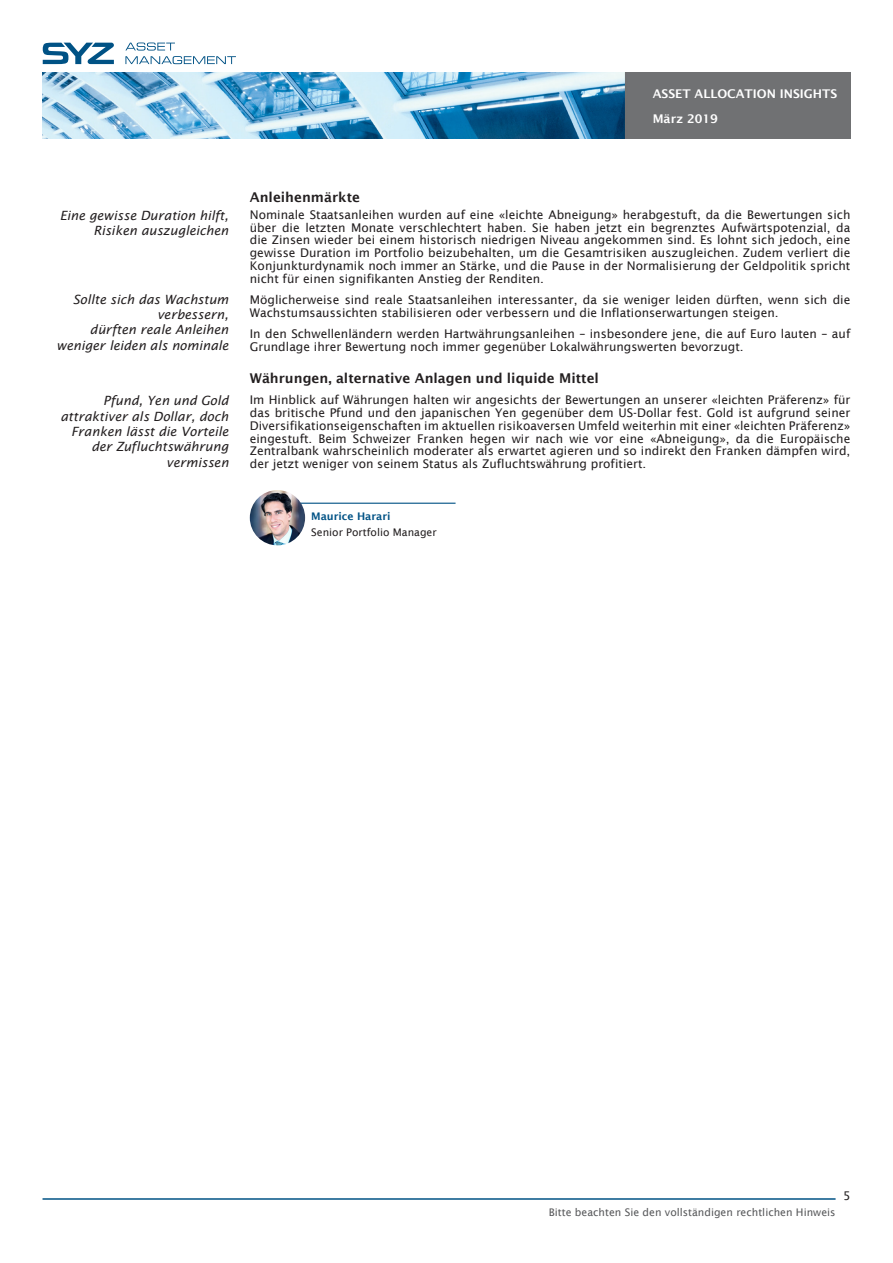
<style>
.page{position:relative;width:893px;height:1263px;background:#fff}
.page>*{position:absolute;margin:0;border:0;box-sizing:border-box;transform-origin:0 0}
.texte{font:600 13.5px "Lucida Sans";color:#231f20}
.Section{font:italic 12.75px/15.3px "Lucida Sans";color:#231f20;text-align:right}
.texte-2{font:12px/12.8px "Lucida Sans";color:#231f20;text-align:justify}
.t1{font:600 12px "Lucida Sans";color:#fff}
.t2{font:10.5px "Lucida Sans";color:#57585a}
.Citation{font:10.5px "Lucida Sans";color:#231f20}
.Citation-2{font:600 10.5px "Lucida Sans";color:#005285}
</style>
<div class="page">
<img style="left:43px;top:72px;width:808px;height:66px">
<svg style="left:125px;top:43px;width:111px;height:21px"></svg>
<svg style="left:43px;top:43px;width:71px;height:21px"></svg>
<hr style="left:43px;top:1198px;width:793px;height:2px;background:#005285">
<hr style="left:283px;top:503px;width:173px;height:1px;background:#005285">
<img style="left:250px;top:490px;width:55px;height:55px;border-radius:28px">
<p class="t1" style="left:653px;top:87px;width:186px">ASSET ALLOCATION INSIGHTS</p>
<p class="t1" style="left:653px;top:111px;width:67px">März 2019</p>
<p class="Section" style="left:60px;top:208px;width:170px">Eine gewisse Duration hilft,<br>Risiken auszugleichen</p>
<p class="Section" style="left:56px;top:292px;width:174px">Sollte sich das Wachstum verbessern,<br>dürften reale Anleihen weniger leiden als nominale</p>
<p class="Section" style="left:61px;top:393px;width:170px">Pfund, Yen und Gold attraktiver als Dollar, doch<br>Franken lässt die Vorteile der Zufluchtswährung vermissen</p>
<p class="texte" style="left:250px;top:189px;width:112px">Anleihenmärkte</p>
<p class="texte-2" style="left:250px;top:208px;width:602px">Nominale Staatsanleihen wurden auf eine «leichte Abneigung» herabgestuft, da die Bewertungen sich über die letzten Monate verschlechtert haben. Sie haben jetzt ein begrenztes Aufwärtspotenzial, da die Zinsen wieder bei einem historisch niedrigen Niveau angekommen sind. Es lohnt sich jedoch, eine gewisse Duration im Portfolio beizubehalten, um die Gesamtrisiken auszugleichen. Zudem verliert die Konjunkturdynamik noch immer an Stärke, und die Pause in der Normalisierung der Geldpolitik spricht nicht für einen signifikanten Anstieg der Renditen.</p>
<p class="texte-2" style="left:250px;top:293px;width:602px">Möglicherweise sind reale Staatsanleihen interessanter, da sie weniger leiden dürften, wenn sich die<br>Wachstumsaussichten stabilisieren oder verbessern und die Inflationserwartungen steigen.</p>
<p class="texte-2" style="left:250px;top:327px;width:602px">In den Schwellenländern werden Hartwährungsanleihen – insbesondere jene, die auf Euro lauten – auf<br>Grundlage ihrer Bewertung noch immer gegenüber Lokalwährungswerten bevorzugt.</p>
<p class="texte" style="left:250px;top:370px;width:351px">Währungen, alternative Anlagen und liquide Mittel</p>
<p class="texte-2" style="left:250px;top:394px;width:602px">Im Hinblick auf Währungen halten wir angesichts der Bewertungen an unserer «leichten Präferenz» für das britische Pfund und den japanischen Yen gegenüber dem US-Dollar fest. Gold ist aufgrund seiner Diversifikationseigenschaften im aktuellen risikoaversen Umfeld weiterhin mit einer «leichten Präferenz» eingestuft. Beim Schweizer Franken hegen wir nach wie vor eine «Abneigung», da die Europäische Zentralbank wahrscheinlich moderater als erwartet agieren und so indirekt den Franken dämpfen wird, der jetzt weniger von seinem Status als Zufluchtswährung profitiert.</p>
<p class="Citation-2" style="left:311px;top:510px;width:81px">Maurice Harari</p>
<p class="Citation" style="left:311px;top:526px;width:127px">Senior Portfolio Manager</p>
<p class="t2" style="left:549px;top:1207px;width:288px">Bitte beachten Sie den vollständigen rechtlichen Hinweis</p>
<p class="texte-2" style="left:843px;top:1189px;width:9px">5</p>
</div>
